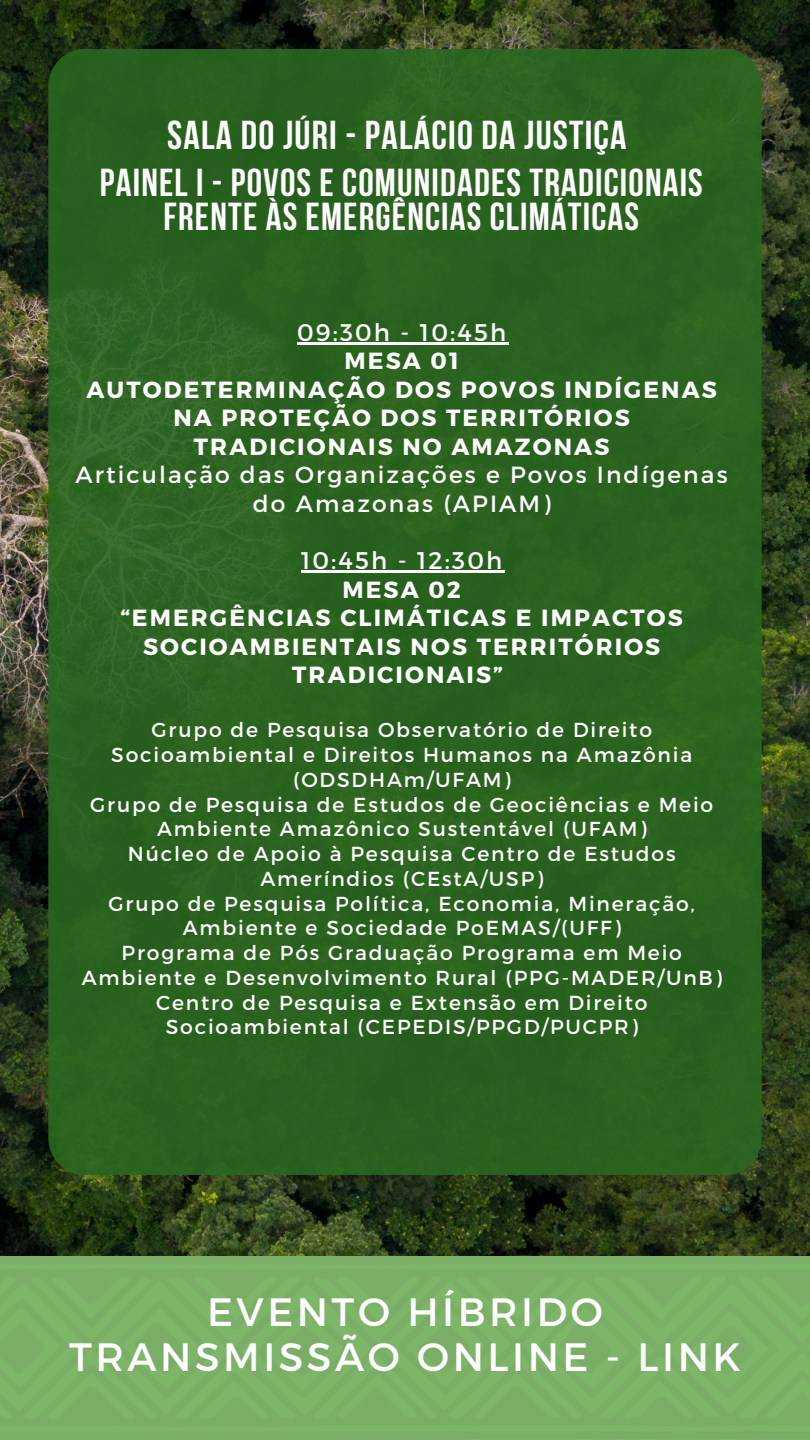
<style>
.page{position:relative;width:810px;height:1440px;background:#fff}
.page>*{position:absolute;margin:0;border:0;box-sizing:border-box;transform-origin:0 0}
.t1{font:700 40.2px "Bebas Neue";letter-spacing:.03em;color:#fff}
.t2{font:39.5px/45.5px "Montserrat";letter-spacing:.09em;color:#fff;text-align:center}
.t3{font:700 38.9px/34.2px "Bebas Neue";letter-spacing:.03em;color:#fff;text-align:center}
.t4{font:24.1px "Montserrat";letter-spacing:.09em;color:#fff}
.t5{font:700 23.4px/28.5px "Montserrat";letter-spacing:.09em;color:#fff;text-align:center}
.t6{font:20.3px/24.8px "Montserrat";letter-spacing:.09em;color:#fff;text-align:center}
.s1{font-weight:400}
</style>
<div class="page">
<img style="left:0;top:0;width:810px;height:1255px">
<div style="left:48px;top:49px;width:714px;height:1125px;background:#2a621f"></div>
<hr style="left:297px;top:342px;width:211px;height:2px;background:#fff">
<hr style="left:301px;top:571px;width:203px;height:2px;background:#fff">
<div style="left:0;top:1255px;width:810px;height:185px;background:#7bae66"></div>
<h3 class="t1" style="left:167px;top:119px;width:461px">SALA DO JÚRI - PALÁCIO DA JUSTIÇA</h3>
<p class="t3" style="left:100px;top:169px;width:605px">PAINEL I - POVOS E COMUNIDADES TRADICIONAIS<br>FRENTE ÀS EMERGÊNCIAS CLIMÁTICAS</p>
<h1 class="t4" style="left:297px;top:316px;width:211px">09:30h - 10:45h</h1>
<h1 class="t5" style="left:76px;top:345px;width:654px">MESA 01<br>AUTODETERMINAÇÃO DOS POVOS INDÍGENAS<br>NA PROTEÇÃO DOS TERRITÓRIOS<br>TRADICIONAIS NO AMAZONAS<br><span class="s1">Articulação das Organizações e Povos Indígenas do Amazonas (APIAM)</span></h1>
<h4 class="t4" style="left:301px;top:545px;width:203px">10:45h - 12:30h</h4>
<h4 class="t5" style="left:121px;top:574px;width:564px">MESA 02<br>“EMERGÊNCIAS CLIMÁTICAS E IMPACTOS<br>SOCIOAMBIENTAIS NOS TERRITÓRIOS<br>TRADICIONAIS”</h4>
<h4 class="t6" style="left:111px;top:717px;width:583px">Grupo de Pesquisa Observatório de Direito<br>Socioambiental e Direitos Humanos na Amazônia (ODSDHAm/UFAM)</h4>
<p class="t6" style="left:90px;top:791px;width:625px">Grupo de Pesquisa de Estudos de Geociências e Meio<br>Ambiente Amazônico Sustentável (UFAM)</p>
<p class="t6" style="left:128px;top:840px;width:549px">Núcleo de Apoio à Pesquisa Centro de Estudos<br>Ameríndios (CEstA/USP)</p>
<p class="t6" style="left:109px;top:890px;width:588px">Grupo de Pesquisa Política, Economia, Mineração,<br>Ambiente e Sociedade PoEMAS/(UFF)</p>
<p class="t6" style="left:82px;top:939px;width:641px">Programa de Pós Graduação Programa em Meio<br>Ambiente e Desenvolvimento Rural (PPG-MADER/UnB)</p>
<p class="t6" style="left:156px;top:989px;width:493px">Centro de Pesquisa e Extensão em Direito<br>Socioambiental (CEPEDIS/PPGD/PUCPR)</p>
<p class="t2" style="left:69px;top:1287px;width:673px">EVENTO HÍBRIDO<br>TRANSMISSÃO ONLINE - LINK</p>
</div>
